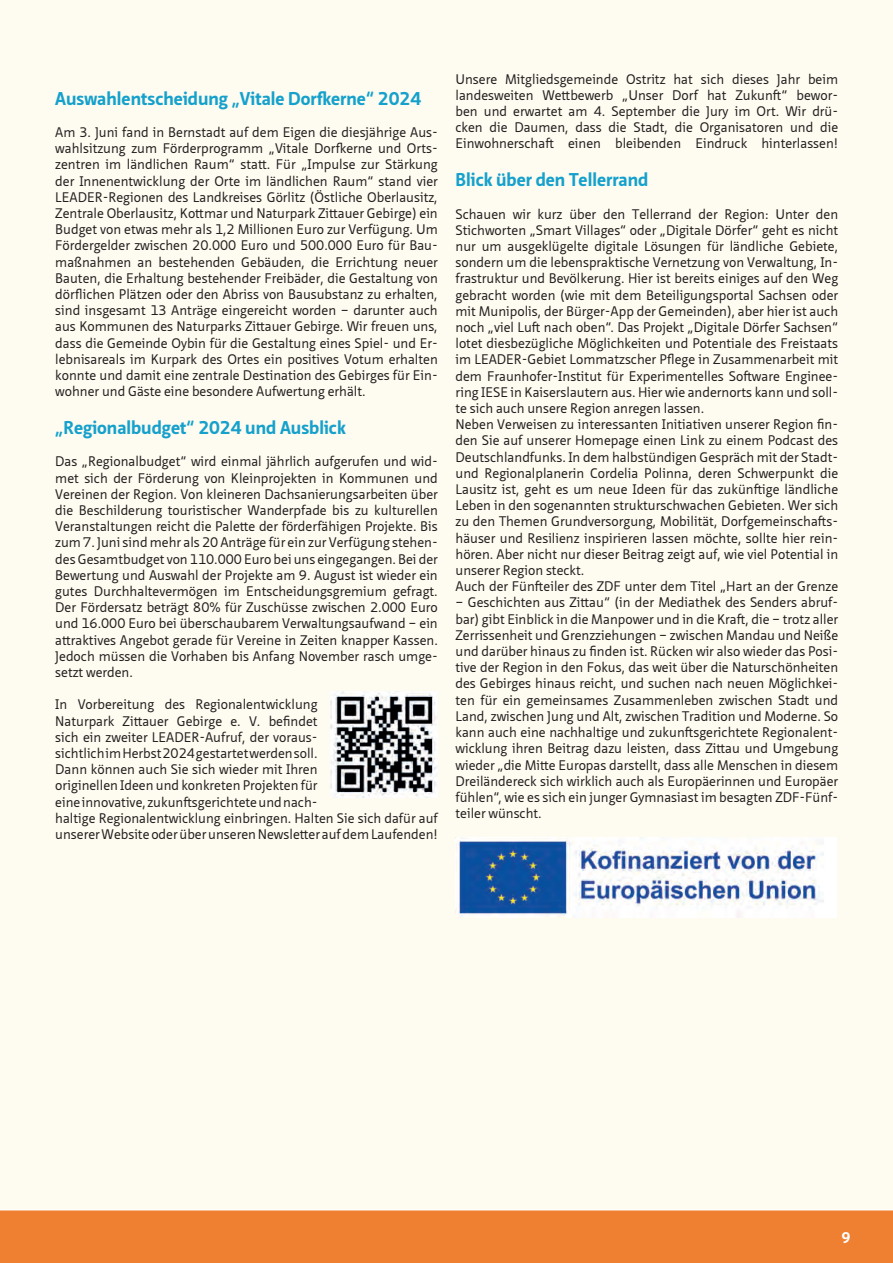
<style>
.page{position:relative;width:893px;height:1263px;background:#fff}
.page>*{position:absolute;margin:0;border:0;box-sizing:border-box;transform-origin:0 0}
.t1{font:700 18px "Neue Sans Pro";color:#15a1cc}
.t2{font:700 15px "Aller";color:#fff}
.t3{font:13.5px/16.2px "Neue Sans Pro";color:#231f20;text-align:justify}
</style>
<div class="page">
<div style="left:0;top:0;width:893px;height:1229px;background:#fefbf0"></div>
<div style="left:0;top:1209px;width:893px;height:54px;background:#f08031"></div>
<img style="left:330px;top:691px;width:108px;height:106px">
<img style="left:455px;top:837px;width:382px;height:80px">
<h1 class="t1" style="left:55px;top:86px;width:367px">Auswahlentscheidung „Vitale Dorfkerne“ 2024</h1>
<p class="t3" style="left:55px;top:124px;width:384px">Am 3. Juni fand in Bernstadt auf dem Eigen die diesjährige Aus&shy;wahlsitzung zum Förderprogramm „Vitale Dorfkerne und Orts&shy;zentren im ländlichen Raum“ statt. Für „Impulse zur Stärkung der Innenentwicklung der Orte im ländlichen Raum“ stand vier LEADER-Regionen des Landkreises Görlitz (Östliche Oberlausitz, Zentrale Oberlausitz, Kottmar und Naturpark Zittauer Gebirge) ein Budget von etwas mehr als 1,2 Millionen Euro zur Verfügung. Um Fördergelder zwischen 20.000 Euro und 500.000 Euro für Bau&shy;maßnahmen an bestehenden Gebäuden, die Errichtung neuer Bauten, die Erhaltung bestehender Freibäder, die Gestaltung von dörflichen Plätzen oder den Abriss von Bausubstanz zu erhalten, sind insgesamt 13 Anträge eingereicht worden – darunter auch aus Kommunen des Naturparks Zittauer Gebirge. Wir freuen uns, dass die Gemeinde Oybin für die Gestaltung eines Spiel- und Er&shy;lebnisareals im Kurpark des Ortes ein positives Votum erhalten konnte und damit eine zentrale Destination des Gebirges für Ein&shy;wohner und Gäste eine besondere Aufwertung erhält.</p>
<h1 class="t1" style="left:55px;top:416px;width:292px">„Regionalbudget“ 2024 und Ausblick</h1>
<p class="t3" style="left:55px;top:453px;width:384px">Das „Regionalbudget“ wird einmal jährlich aufgerufen und wid&shy;met sich der Förderung von Kleinprojekten in Kommunen und Vereinen der Region. Von kleineren Dachsanierungsarbeiten über die Beschilderung touristischer Wanderpfade bis zu kulturellen Veranstaltungen reicht die Palette der förderfähigen Projekte. Bis zum 7. Juni sind mehr als 20 Anträge für ein zur Verfügung stehen&shy;des Gesamtbudget von 110.000 Euro bei uns eingegangen. Bei der Bewertung und Auswahl der Projekte am 9. August ist wieder ein gutes Durchhaltevermögen im Entscheidungsgremium gefragt.<br>Der Fördersatz beträgt 80% für Zuschüsse zwischen 2.000 Euro und 16.000 Euro bei überschaubarem Verwaltungsaufwand – ein attraktives Angebot gerade für Vereine in Zeiten knapper Kassen.<br>Jedoch müssen die Vorhaben bis Anfang November rasch umge&shy;setzt werden.</p>
<p class="t3" style="left:55px;top:696px;width:384px;text-align:left">In Vorbereitung des Regionalentwicklung<br>Naturpark Zittauer Gebirge e. V. befindet<br>sich ein zweiter LEADER-Aufruf, der voraus-<br>sichtlich im Herbst 2024 gestartet werden soll.<br>Dann können auch Sie sich wieder mit Ihren<br>originellen Ideen und konkreten Projekten für<br>eine innovative, zukunftsgerichtete und nach-<br>haltige Regionalentwicklung einbringen. Halten Sie sich dafür auf unserer Website oder über unseren Newsletter auf dem Laufenden!</p>
<p class="t3" style="left:455px;top:71px;width:384px">Unsere Mitgliedsgemeinde Ostritz hat sich dieses Jahr beim landesweiten Wettbewerb „Unser Dorf hat Zukunft“ bewor&shy;ben und erwartet am 4. September die Jury im Ort. Wir drü&shy;cken die Daumen, dass die Stadt, die Organisatoren und die Einwohnerschaft einen bleibenden Eindruck hinterlassen!</p>
<h1 class="t1" style="left:455px;top:168px;width:194px">Blick über den Tellerrand</h1>
<p class="t3" style="left:455px;top:206px;width:384px;text-align:left">Schauen wir kurz über den Tellerrand der Region: Unter den Stichworten „Smart Villages“ oder „Digitale Dörfer“ geht es nicht nur um ausgeklügelte digitale Lösungen für ländliche Gebiete, sondern um die lebenspraktische Vernetzung von Verwaltung, In&shy;frastruktur und Bevölkerung. Hier ist bereits einiges auf den Weg gebracht worden (wie mit dem Beteiligungsportal Sachsen oder mit Munipolis, der Bürger-App der Gemeinden), aber hier ist auch noch „viel Luft nach oben“. Das Projekt „Digitale Dörfer Sachsen“ lotet diesbezügliche Möglichkeiten und Potentiale des Freistaats im LEADER-Gebiet Lommatzscher Pflege in Zusammenarbeit mit dem Fraunhofer-Institut für Experimentelles Software Enginee&shy;ring IESE in Kaiserslautern aus. Hier wie andernorts kann und soll&shy;te sich auch unsere Region anregen lassen.<br>Neben Verweisen zu interessanten Initiativen unserer Region fin&shy;den Sie auf unserer Homepage einen Link zu einem Podcast des Deutschlandfunks. In dem halbstündigen Gespräch mit der Stadt&shy;und Regionalplanerin Cordelia Polinna, deren Schwerpunkt die Lausitz ist, geht es um neue Ideen für das zukünftige ländliche Leben in den sogenannten strukturschwachen Gebieten. Wer sich zu den Themen Grundversorgung, Mobilität, Dorfgemeinschafts&shy;häuser und Resilienz inspirieren lassen möchte, sollte hier rein&shy;hören. Aber nicht nur dieser Beitrag zeigt auf, wie viel Potential in unserer Region steckt.<br>Auch der Fünfteiler des ZDF unter dem Titel „Hart an der Grenze</p>
<p class="t3" style="left:455px;top:594px;width:384px">– Geschichten aus Zittau“ (in der Mediathek des Senders abruf&shy;bar) gibt Einblick in die Manpower und in die Kraft, die – trotz aller Zerrissenheit und Grenzziehungen – zwischen Mandau und Neiße und darüber hinaus zu finden ist. Rücken wir also wieder das Posi&shy;tive der Region in den Fokus, das weit über die Naturschönheiten des Gebirges hinaus reicht, und suchen nach neuen Möglichkei&shy;ten für ein gemeinsames Zusammenleben zwischen Stadt und Land, zwischen Jung und Alt, zwischen Tradition und Moderne. So kann auch eine nachhaltige und zukunftsgerichtete Regionalent&shy;wicklung ihren Beitrag dazu leisten, dass Zittau und Umgebung wieder „die Mitte Europas darstellt, dass alle Menschen in diesem Dreiländereck sich wirklich auch als Europäerinnen und Europäer fühlen“, wie es sich ein junger Gymnasiast im besagten ZDF-Fünf&shy;teiler wünscht.</p>
<p class="t2" style="left:841px;top:1227px;width:10px">9</p>
</div>
